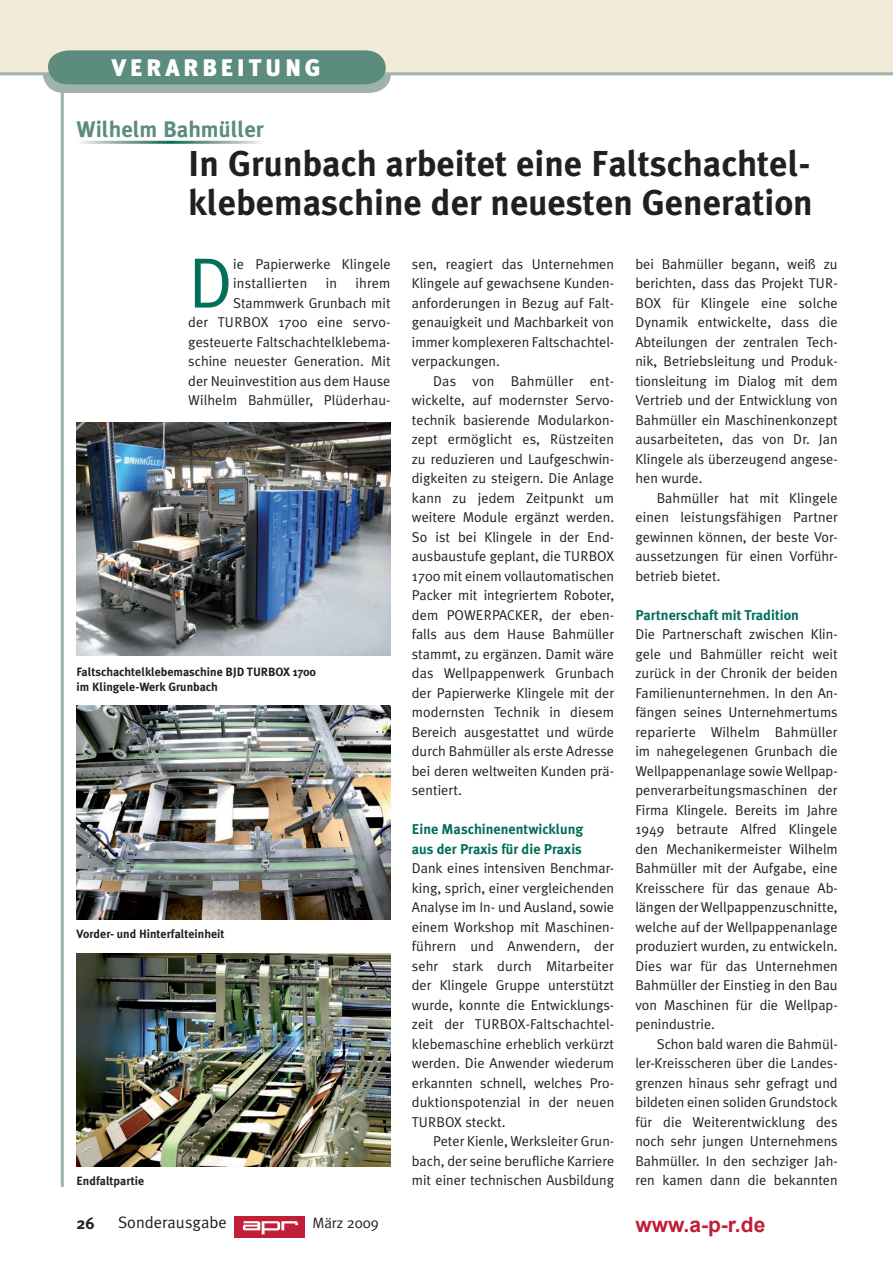
<style>
.page{position:relative;width:893px;height:1263px;background:#fff}
.page>*{position:absolute;margin:0;border:0;box-sizing:border-box;transform-origin:0 0}
.t1{font:71.1px "Meta Plus Normal";color:#016f5a}
.t2{font:700 36px/39px "Meta Plus";color:#231f20}
.t3{font:900 24px "Meta Plus";letter-spacing:.15em;color:#fff}
.t4{font:700 22.5px "Meta Plus";color:#5b8c7e}
.t5{font:700 21px "Arial";color:#c11e37}
.t6{font:16.5px "Meta Plus Normal";color:#231f20}
.t7{font:700 16.5px "Meta Plus";color:#231f20}
.t8{font:15px "Meta Plus Normal";color:#231f20}
.t9{font:14.25px/19.5px "Meta Plus Normal";color:#231f20;text-align:justify}
.t10{font:700 14.25px/19.5px "Meta Plus";color:#016f5a}
.t11{font:700 12px/15px "Meta Plus";color:#231f20}
.s1{color:#fff}
</style>
<div class="page">
<hr style="left:61px;top:58px;width:3px;height:1129px;background:#9eb3aa">
<div style="left:43px;top:51px;width:348px;height:42px;background:#9eb3aa;border-radius:21px"></div>
<div style="left:0;top:0;width:893px;height:72px;background:#f1ebd8"></div>
<hr style="left:0;top:72px;width:893px;height:3px;background:#9eb3aa">
<div style="left:48px;top:50px;width:338px;height:34px;background:#5b8c7e"></div>
<img style="left:77px;top:422px;width:314px;height:234px">
<img style="left:77px;top:953px;width:314px;height:213px">
<img style="left:77px;top:706px;width:314px;height:213px">
<div style="left:234px;top:1216px;width:71px;height:21px;background:#c11e37"></div>
<svg style="left:243px;top:1221px;width:55px;height:13px"></svg>
<h3 class="t3" style="left:112px;top:54px;width:210px">VERARBEITUNG</h3>
<h3 class="t4" style="left:77px;top:116px;width:189px">Wilhelm Bahmüller</h3>
<h2 class="t2" style="left:188px;top:143px;width:626px">In Grunbach arbeitet eine Faltschachtel&shy;klebemaschine der neuesten Generation</h2>
<h1 class="t1" style="left:188px;top:242px;width:46px">D</h1>
<p class="t9" style="left:233px;top:254px;width:159px">ie Papierwerke Klingele installierten</p>
<p class="t9" style="left:188px;top:273px;width:204px;text-align:right">ihrem<br>Stammwerk Grunbach mit<br>der TURBOX 1700 eine servo&shy;gesteuerte Faltschachtelklebema&shy;schine neuester Generation. Mit der Neuinvestition aus dem Hause<br>Wilhelm Bahmüller, Plüderhau-</p>
<p class="t9" style="left:326px;top:273px;width:13px">in</p>
<p class="t11" style="left:77px;top:664px;width:241px">Faltschachtelklebemaschine BJD Turbox 1700 im Klingele-Werk Grunbach</p>
<p class="t11" style="left:77px;top:927px;width:150px">Vorder- und Hinterfalteinheit</p>
<p class="t11" style="left:77px;top:1173px;width:69px">Endfaltpartie</p>
<p class="t9" style="left:412px;top:254px;width:204px">sen, reagiert das Unternehmen Klingele auf gewachsene Kunden&shy;anforderungen in Bezug auf Falt&shy;genauigkeit und Machbarkeit von immer komplexeren Faltschachtel&shy;verpackungen.</p>
<p class="t9" style="left:412px;top:371px;width:204px;text-indent:21px">Das von Bahmüller ent&shy;wickelte, auf modernster Servo&shy;technik basierende Modularkon&shy;zept ermöglicht es, Rüstzeiten zu reduzieren und Laufgeschwin&shy;digkeiten zu steigern. Die Anlage kann zu jedem Zeitpunkt um weitere Module ergänzt werden.<br>So ist bei Klingele in der End&shy;ausbaustufe geplant, die TURBOX 1700 mit einem vollautomatischen Packer mit integriertem Roboter, dem POWERPACKER, der eben&shy;falls aus dem Hause Bahmüller stammt, zu ergänzen. Damit wäre das Wellpappenwerk Grunbach der Papierwerke Klingele mit der modernsten Technik in diesem Bereich ausgestattet und würde durch Bahmüller als erste Adresse bei deren weltweiten Kunden prä&shy;sentiert.</p>
<p class="t10" style="left:412px;top:819px;width:173px">Eine Maschinenentwicklung aus der Praxis für die Praxis</p>
<p class="t9" style="left:412px;top:858px;width:204px">Dank eines intensiven Benchmar&shy;king, sprich, einer vergleichenden Analyse im In- und Ausland, sowie einem Workshop mit Maschinen&shy;führern und Anwendern, der sehr stark durch Mitarbeiter der Klingele Gruppe unterstützt wurde, konnte die Entwicklungs&shy;zeit der TURBOX-Faltschachtel&shy;klebemaschine erheblich verkürzt werden. Die Anwender wiederum erkannten schnell, welches Pro&shy;duktionspotenzial in der neuen TURBOX steckt.</p>
<p class="t9" style="left:412px;top:1131px;width:204px;text-indent:21px">Peter Kienle, Werksleiter Grun&shy;bach, der seine berufliche Karriere mit einer technischen Ausbildung</p>
<p class="t9" style="left:635px;top:254px;width:204px">bei Bahmüller begann, weiß zu berichten, dass das Projekt TUR-BOX für Klingele eine solche Dynamik entwickelte, dass die Abteilungen der zentralen Tech&shy;nik, Betriebsleitung und Produk&shy;tionsleitung im Dialog mit dem Vertrieb und der Entwicklung von Bahmüller ein Maschinenkonzept ausarbeiteten, das von Dr. Jan Klingele als überzeugend angese&shy;hen wurde.</p>
<p class="t9" style="left:635px;top:488px;width:204px;text-indent:21px">Bahmüller hat mit Klingele einen leistungsfähigen Partner gewinnen können, der beste Vor&shy;aussetzungen für einen Vorführ&shy;betrieb bietet.</p>
<p class="t10" style="left:635px;top:605px;width:165px">Partnerschaft mit Tradition</p>
<p class="t9" style="left:635px;top:624px;width:204px;text-align:left">Die Partnerschaft zwischen Klin&shy;gele und Bahmüller reicht weit zurück in der Chronik der beiden<br>Familienunternehmen. In den An&shy;fängen seines Unternehmertums reparierte Wilhelm Bahmüller im nahegelegenen Grunbach die<br>Wellpappenanlage sowie Wellpap&shy;penverarbeitungsmaschinen der<br>Firma Klingele. Bereits im Jahre<br>1949 betraute Alfred Klingele den Mechanikermeister Wilhelm<br>Bahmüller mit der Aufgabe, eine<br>Kreisschere für das genaue Ab&shy;längen der Wellpappenzuschnitte, welche auf der Wellpappenanlage produziert wurden, zu entwickeln.<br>Dies war für das Unternehmen<br>Bahmüller der Einstieg in den Bau von Maschinen für die Wellpap&shy;penindustrie.</p>
<p class="t9" style="left:635px;top:1034px;width:204px;text-indent:21px">Schon bald waren die Bahmül&shy;ler-Kreisscheren über die Landes&shy;grenzen hinaus sehr gefragt und bildeten einen soliden Grundstock für die Weiterentwicklung des noch sehr jungen Unternehmens Bahmüller. In den sechziger Jah&shy;ren kamen dann die bekannten</p>
<p class="t7" style="left:77px;top:1214px;width:20px">26</p>
<p class="t6" style="left:118px;top:1213px;width:110px">Sonderausgabe</p>
<h3 class="t5" style="left:635px;top:1212px;width:137px">www.a-p-r.de<span class="s1">/</span></h3>
<p class="t8" style="left:312px;top:1214px;width:68px">März 2009</p>
</div>
